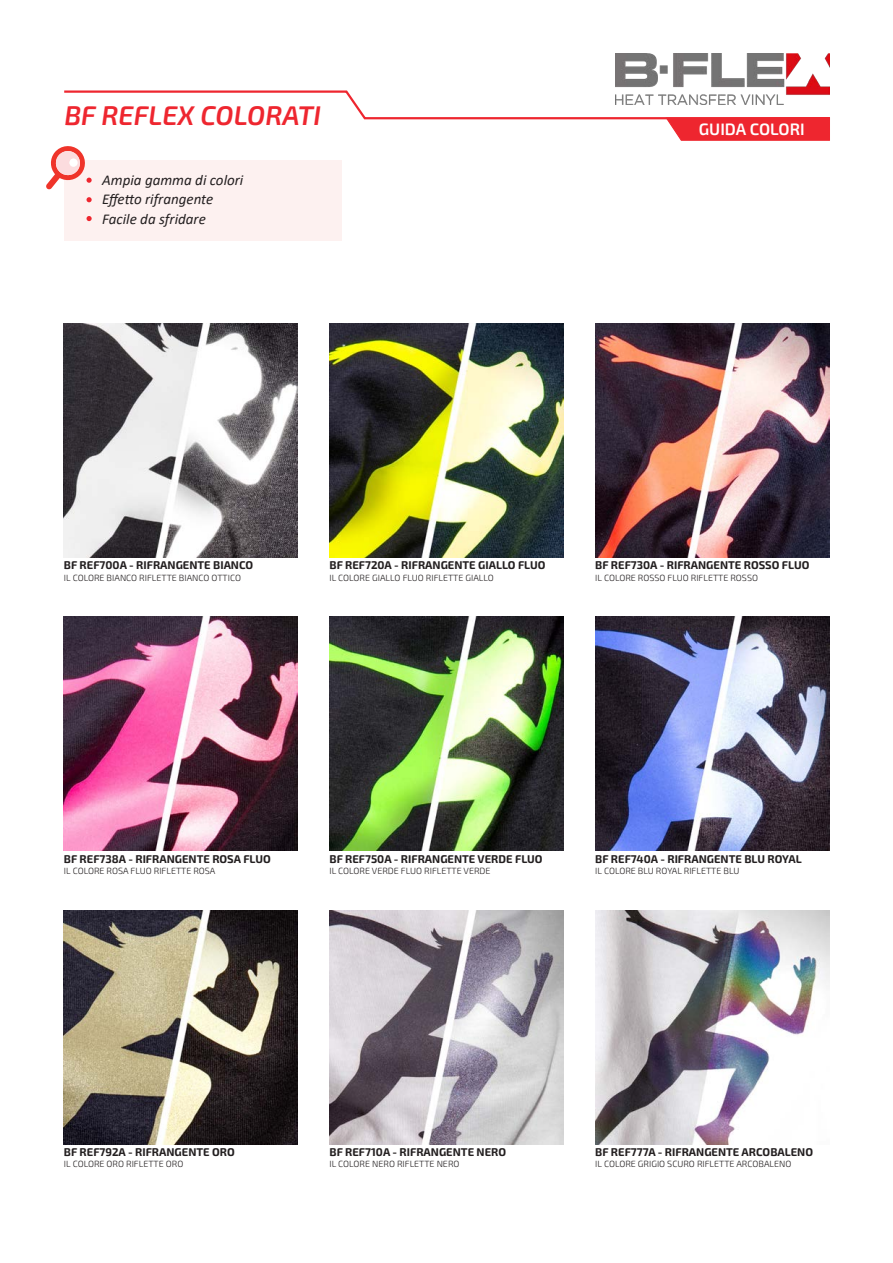
<style>
.page{position:relative;width:893px;height:1263px;background:#fff}
.page>*{position:absolute;margin:0;border:0;box-sizing:border-box;transform-origin:0 0}
.t1{font:italic 600 27px "Exo 2";color:#ee262f}
.Testo{font:600 16.5px "Exo 2";color:#fff}
.Testo-2{font:italic 15px "Calibri";color:#231f20}
.t2{font:700 11.25px "Exo 2";color:#231f20}
.t3{font:300 9px "Exo 2";color:#231f20}
</style>
<div class="page">
<img style="left:616px;top:54px;width:214px;height:35px">
<div style="left:64px;top:160px;width:277px;height:80px;background:#fdf1f0"></div>
<svg style="left:87px;top:197px;width:5px;height:5px"></svg>
<svg style="left:46px;top:89px;width:784px;height:101px"></svg>
<svg style="left:87px;top:216px;width:5px;height:5px"></svg>
<img style="left:64px;top:910px;width:234px;height:234px">
<img style="left:64px;top:617px;width:234px;height:234px">
<img style="left:64px;top:323px;width:234px;height:234px">
<img style="left:330px;top:910px;width:233px;height:234px">
<img style="left:330px;top:617px;width:233px;height:234px">
<img style="left:330px;top:323px;width:233px;height:234px">
<img style="left:595px;top:910px;width:234px;height:234px">
<img style="left:595px;top:617px;width:234px;height:234px">
<img style="left:595px;top:323px;width:234px;height:234px">
<p class="t1" style="left:64px;top:99px;width:258px">BF REFLEX COLORATI</p>
<p class="Testo-2" style="left:102px;top:169px;width:143px">Ampia gamma di colori</p>
<p class="Testo-2" style="left:102px;top:189px;width:113px">Effetto rifrangente</p>
<p class="Testo-2" style="left:102px;top:208px;width:105px">Facile da sfridare</p>
<p class="Testo" style="left:699px;top:119px;width:107px">GUIDA COLORI</p>
<p class="t2" style="left:64px;top:559px;width:191px">BF REF700A - RIFRANGENTE BIANCO</p>
<p class="t3" style="left:64px;top:572px;width:179px">IL COLORE BIANCO RIFLETTE BIANCO OTTICO</p>
<p class="t2" style="left:330px;top:559px;width:217px">BF REF720A - RIFRANGENTE GIALLO FLUO</p>
<p class="t3" style="left:330px;top:572px;width:166px">IL COLORE GIALLO FLUO RIFLETTE GIALLO</p>
<p class="t2" style="left:595px;top:559px;width:216px">BF REF730A - RIFRANGENTE ROSSO FLUO</p>
<p class="t3" style="left:595px;top:572px;width:164px">IL COLORE ROSSO FLUO RIFLETTE ROSSO</p>
<p class="t2" style="left:64px;top:852px;width:208px">BF REF738A - RIFRANGENTE ROSA FLUO</p>
<p class="t3" style="left:64px;top:866px;width:153px">IL COLORE ROSA FLUO RIFLETTE ROSA</p>
<p class="t2" style="left:330px;top:852px;width:214px">BF REF750A - RIFRANGENTE VERDE FLUO</p>
<p class="t3" style="left:330px;top:866px;width:162px">IL COLORE VERDE FLUO RIFLETTE VERDE</p>
<p class="t2" style="left:595px;top:852px;width:208px">BF REF740A - RIFRANGENTE BLU ROYAL</p>
<p class="t3" style="left:595px;top:866px;width:146px">IL COLORE BLU ROYAL RIFLETTE BLU</p>
<p class="t2" style="left:64px;top:1145px;width:172px">BF REF792A - RIFRANGENTE ORO</p>
<p class="t3" style="left:64px;top:1159px;width:121px">IL COLORE ORO RIFLETTE ORO</p>
<p class="t2" style="left:330px;top:1145px;width:178px">BF REF710A - RIFRANGENTE NERO</p>
<p class="t3" style="left:330px;top:1159px;width:131px">IL COLORE NERO RIFLETTE NERO</p>
<p class="t2" style="left:595px;top:1145px;width:219px">BF REF777A - RIFRANGENTE ARCOBALENO</p>
<p class="t3" style="left:595px;top:1159px;width:198px">IL COLORE GRIGIO SCURO RIFLETTE ARCOBALENO</p>
</div>
